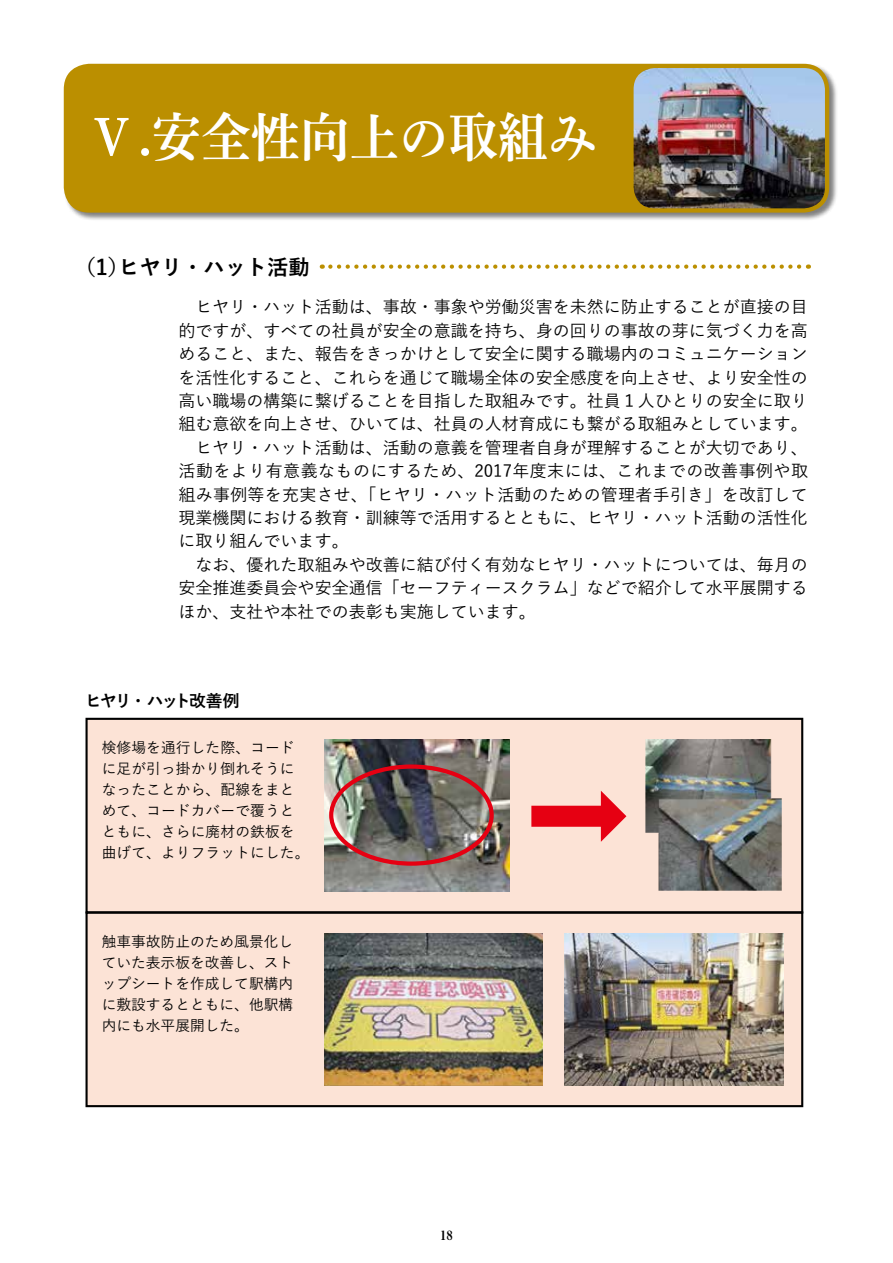
<style>
.page{position:relative;width:893px;height:1263px;background:#fff}
.page>*{position:absolute;margin:0;border:0;box-sizing:border-box;transform-origin:0 0}
.t1{font:53.1px "Shuei Min Pro B";color:#fff}
.t2{font:700 21.3px "Yu Go";color:#000}
.t3{font:500 16.95px/23.4px "Yu Go";color:#000}
.t4{font:700 16.8px "Yu Go";letter-spacing:-.125em;color:#000}
.t5{font:500 14.7px/21px "Yu Go";letter-spacing:.01em;color:#000}
.t6{font:12.75px "Midashi Min Pr 6 N MA31";color:#000}
</style>
<div class="page">
<svg style="left:330px;top:264px;width:479px;height:5px"></svg>
<div style="left:87px;top:719px;width:715px;height:387px;background:#fce3d6"></div>
<div style="left:86px;top:718px;width:717px;height:195px;border:2px solid #000"></div>
<div style="left:86px;top:911px;width:717px;height:196px;border:2px solid #000"></div>
<img style="left:324px;top:740px;width:185px;height:151px">
<img style="left:324px;top:933px;width:219px;height:152px">
<img style="left:565px;top:933px;width:219px;height:152px">
<img style="left:645px;top:739px;width:136px;height:152px">
<div style="left:531px;top:806px;width:73px;height:21px;background:#e60012"></div>
<svg style="left:601px;top:791px;width:25px;height:51px"></svg>
<div style="left:329px;top:764px;width:165px;height:102px;border:4px solid #e60012;border-radius:50%"></div>
<div style="left:63px;top:63px;width:775px;height:159px;background:#000;opacity:.5"></div>
<div style="left:64px;top:64px;width:765px;height:149px;background:#bb8f00;border-radius:26px"></div>
<img style="left:634px;top:68px;width:191px;height:140px">
<h1 class="t1" style="left:85px;top:99px;width:513px">Ⅴ.安全性向上の取組み</h1>
<p class="t2" style="left:74px;top:255px;width:237px">（1）ヒヤリ・ハット活動</p>
<p class="t3" style="left:179px;top:293px;width:631px">　ヒヤリ・ハット活動は、事故・事象や労働災害を未然に防止することが直接の目的ですが、すべての社員が安全の意識を持ち、身の回りの事故の芽に気づく力を高めること、また、報告をきっかけとして安全に関する職場内のコミュニケーションを活性化すること、これらを通じて職場全体の安全感度を向上させ、より安全性の高い職場の構築に繋げることを目指した取組みです。社員１人ひとりの安全に取り組む意欲を向上させ、ひいては、社員の人材育成にも繋がる取組みとしています。　ヒヤリ・ハット活動は、活動の意義を管理者自身が理解することが大切であり、活動をより有意義なものにするため、2017年度末には、これまでの改善事例や取組み事例等を充実させ、「ヒヤリ・ハット活動のための管理者手引き」を改訂して現業機関における教育・訓練等で活用するとともに、ヒヤリ・ハット活動の活性化に取り組んでいます。<br>　なお、優れた取組みや改善に結び付く有効なヒヤリ・ハットについては、毎月の安全推進委員会や安全通信「セーフティースクラム」などで紹介して水平展開するほか、支社や本社での表彰も実施しています。</p>
<p class="t4" style="left:85px;top:691px;width:156px">ヒヤリ・ハット改善例</p>
<p class="t5" style="left:102px;top:735px;width:209px">検修場を通行した際、コードに足が引っ掛かり倒れそうになったことから、配線をまとめて、コードカバーで覆うとともに、さらに廃材の鉄板を曲げて、よりフラットにした。</p>
<p class="t5" style="left:102px;top:929px;width:193px;text-align:justify">触車事故防止のため風景化していた表示板を改善し、ストップシートを作成して駅構内に敷設するとともに、他駅構内にも水平展開した。</p>
<p class="t6" style="left:440px;top:1225px;width:14px">18</p>
</div>
